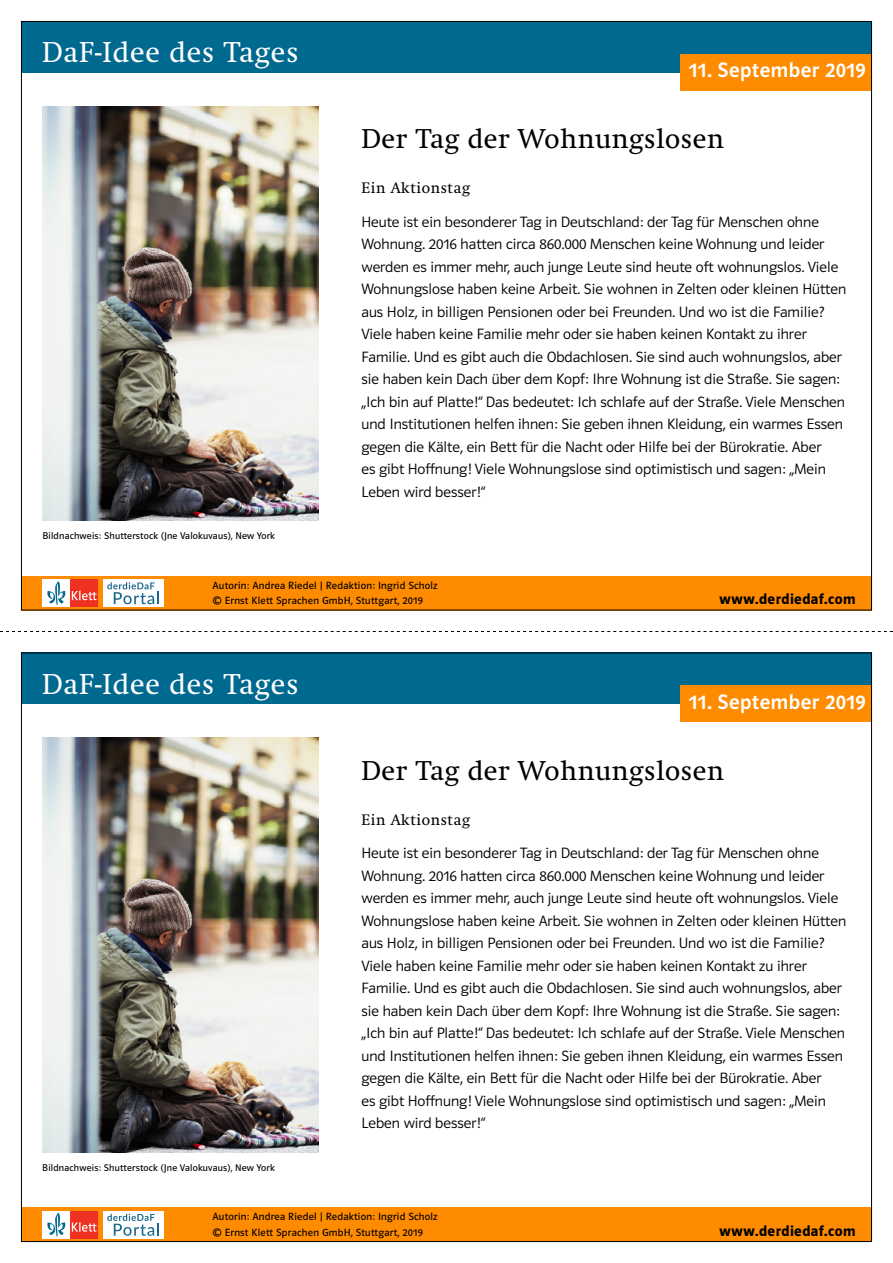
<style>
.page{position:relative;width:893px;height:1263px;background:#fff}
.page>*{position:absolute;margin:0;border:0;box-sizing:border-box;transform-origin:0 0}
.t1{font:28.5px "Klett Swift";letter-spacing:.03em;color:#fff}
._020_headline_za_15{font:27px "Klett Swift";letter-spacing:.02em;color:#000}
._001_Datum{font:21px "Polo ST11 K Krftg";letter-spacing:.02em;color:#fff}
._040_Grundschrift_za{font:15px/22.5px "Polo ST11 K Leicht";color:#000}
.t2{font:15px "Polo ST11 K Hfett";letter-spacing:.025em;color:#000}
._030_Zitat_za_15_pt{font:15px "Klett Swift";letter-spacing:.04em;color:#000}
._300_Autorinnen{font:10.5px "Polo ST11 K Buch";letter-spacing:.02em;color:#000}
._200_Copyright_Abbil{font:9.75px "Polo ST11 K Buch";letter-spacing:.02em;color:#000}
</style>
<div class="page">
<div style="left:21px;top:21px;width:851px;height:51px;background:#006990"></div>
<div style="left:680px;top:54px;width:192px;height:36px;background:#ff8b00"></div>
<div style="left:21px;top:576px;width:851px;height:34px;background:#ff8b00"></div>
<div style="left:103px;top:579px;width:60px;height:28px;background:#fff"></div>
<svg style="left:107px;top:582px;width:52px;height:22px"></svg>
<div style="left:43px;top:579px;width:27px;height:28px;background:#fff"></div>
<div style="left:70px;top:579px;width:28px;height:28px;background:#ef3122"></div>
<svg style="left:72px;top:591px;width:25px;height:9px"></svg>
<svg style="left:47px;top:581px;width:18px;height:24px"></svg>
<div style="left:21px;top:653px;width:851px;height:51px;background:#006990"></div>
<div style="left:680px;top:685px;width:192px;height:37px;background:#ff8b00"></div>
<div style="left:21px;top:1208px;width:851px;height:34px;background:#ff8b00"></div>
<div style="left:103px;top:1211px;width:60px;height:27px;background:#fff"></div>
<svg style="left:107px;top:1214px;width:52px;height:22px"></svg>
<div style="left:43px;top:1211px;width:27px;height:27px;background:#fff"></div>
<div style="left:70px;top:1211px;width:28px;height:27px;background:#ef3122"></div>
<svg style="left:72px;top:1222px;width:25px;height:10px"></svg>
<svg style="left:47px;top:1213px;width:18px;height:24px"></svg>
<svg style="left:0;top:631px;width:893px;height:1px"></svg>
<img style="left:43px;top:106px;width:276px;height:415px">
<img style="left:43px;top:738px;width:276px;height:414px">
<h1 class="t1" style="left:42px;top:36px;width:258px">DaF-Idee des Tages</h1>
<p class="_200_Copyright_Abbil" style="left:43px;top:530px;width:234px">Bildnachweis: Shutterstock (Jne Valokuvaus), New York</p>
<p class="_001_Datum" style="left:689px;top:59px;width:178px">11. September 2019</p>
<p class="_020_headline_za_15" style="left:361px;top:123px;width:364px">Der Tag der Wohnungslosen</p>
<p class="_030_Zitat_za_15_pt" style="left:361px;top:179px;width:110px">Ein Aktionstag</p>
<p class="_040_Grundschrift_za" style="left:361px;top:211px;width:486px">Heute ist ein besonderer Tag in Deutschland: der Tag für Menschen ohne Wohnung. 2016 hatten circa 860.000 Menschen keine Wohnung und leider werden es immer mehr, auch junge Leute sind heute oft wohnungslos. Viele Wohnungslose haben keine Arbeit. Sie wohnen in Zelten oder kleinen Hütten aus Holz, in billigen Pensionen oder bei Freunden. Und wo ist die Familie?<br>Viele haben keine Familie mehr oder sie haben keinen Kontakt zu ihrer Familie. Und es gibt auch die Obdachlosen. Sie sind auch wohnungslos, aber sie haben kein Dach über dem Kopf: Ihre Wohnung ist die Straße. Sie sagen: „Ich bin auf Platte!“ Das bedeutet: Ich schlafe auf der Straße. Viele Menschen und Institutionen helfen ihnen: Sie geben ihnen Kleidung, ein warmes Essen gegen die Kälte, ein Bett für die Nacht oder Hilfe bei der Bürokratie. Aber<br>es gibt Hoffnung! Viele Wohnungslose sind optimistisch und sagen: „Mein Leben wird besser!“</p>
<p class="_300_Autorinnen" style="left:213px;top:579px;width:227px">Autorin: Andrea Riedel | Redaktion: Ingrid Scholz</p>
<p class="_300_Autorinnen" style="left:213px;top:595px;width:212px">© Ernst Klett Sprachen GmbH, Stuttgart, 2019</p>
<h1 class="t1" style="left:42px;top:668px;width:258px">DaF-Idee des Tages</h1>
<p class="t2" style="left:719px;top:591px;width:138px">www.derdiedaf.com</p>
<p class="_001_Datum" style="left:689px;top:690px;width:178px">11. September 2019</p>
<p class="_200_Copyright_Abbil" style="left:42px;top:1163px;width:234px">Bildnachweis: Shutterstock (Jne Valokuvaus), New York</p>
<p class="_020_headline_za_15" style="left:361px;top:755px;width:364px">Der Tag der Wohnungslosen</p>
<p class="_030_Zitat_za_15_pt" style="left:361px;top:811px;width:110px">Ein Aktionstag</p>
<p class="_040_Grundschrift_za" style="left:361px;top:842px;width:486px">Heute ist ein besonderer Tag in Deutschland: der Tag für Menschen ohne Wohnung. 2016 hatten circa 860.000 Menschen keine Wohnung und leider werden es immer mehr, auch junge Leute sind heute oft wohnungslos. Viele Wohnungslose haben keine Arbeit. Sie wohnen in Zelten oder kleinen Hütten aus Holz, in billigen Pensionen oder bei Freunden. Und wo ist die Familie?<br>Viele haben keine Familie mehr oder sie haben keinen Kontakt zu ihrer Familie. Und es gibt auch die Obdachlosen. Sie sind auch wohnungslos, aber sie haben kein Dach über dem Kopf: Ihre Wohnung ist die Straße. Sie sagen: „Ich bin auf Platte!“ Das bedeutet: Ich schlafe auf der Straße. Viele Menschen und Institutionen helfen ihnen: Sie geben ihnen Kleidung, ein warmes Essen gegen die Kälte, ein Bett für die Nacht oder Hilfe bei der Bürokratie. Aber<br>es gibt Hoffnung! Viele Wohnungslose sind optimistisch und sagen: „Mein Leben wird besser!“</p>
<p class="_300_Autorinnen" style="left:213px;top:1211px;width:227px">Autorin: Andrea Riedel | Redaktion: Ingrid Scholz</p>
<p class="_300_Autorinnen" style="left:213px;top:1226px;width:212px">© Ernst Klett Sprachen GmbH, Stuttgart, 2019</p>
<p class="t2" style="left:719px;top:1222px;width:138px">www.derdiedaf.com</p>
</div>
